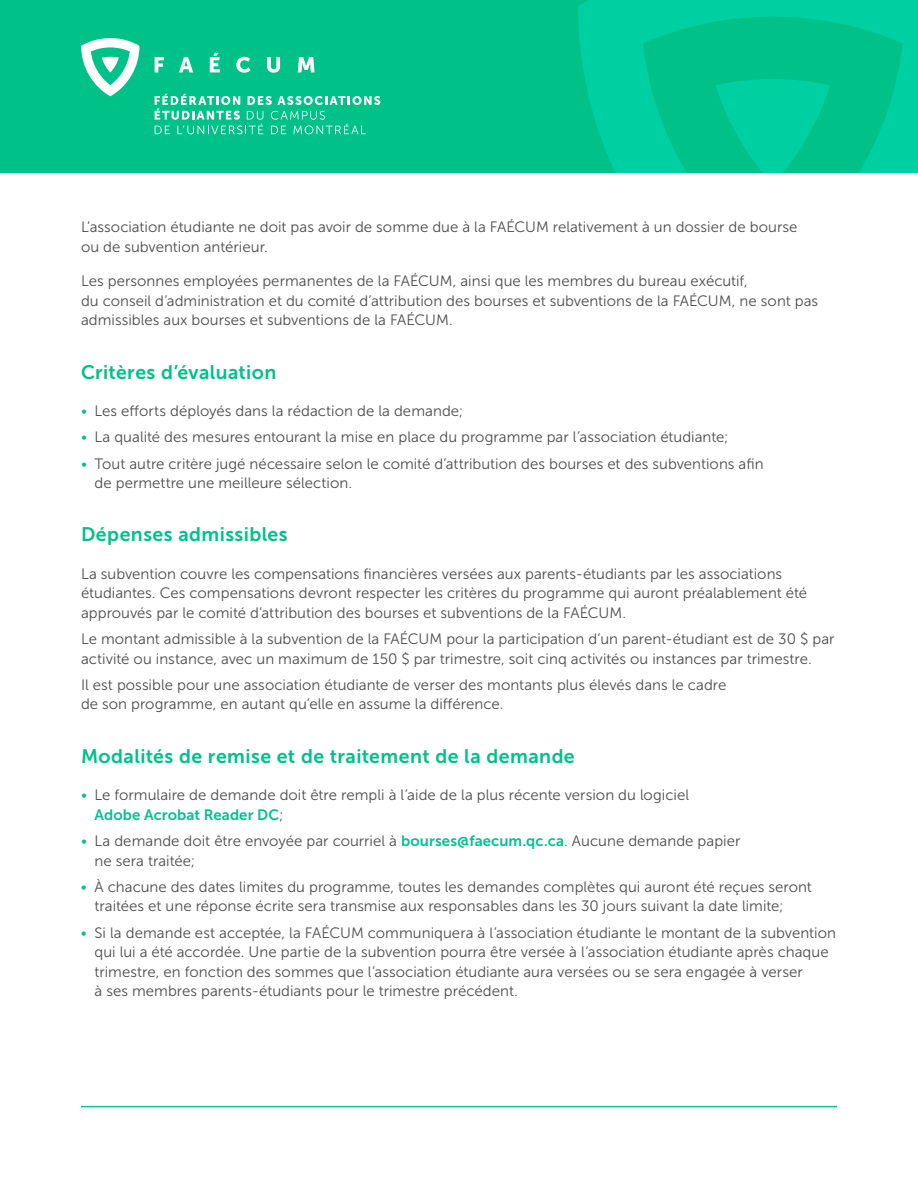
<style>
.page{position:relative;width:918px;height:1188px;background:#fff}
.page>*{position:absolute;margin:0;border:0;box-sizing:border-box;transform-origin:0 0}
.t1{font:19.5px "Museo Sans 700";letter-spacing:.02em;color:#00c08b}
.t2{font:15px/19.5px "Museo Sans 300";letter-spacing:.005em;color:#4d4d4f}
.t3{font:15px "Museo Sans 700";letter-spacing:.005em;color:#00c292}
.s1{color:#00c292}
.s2{font-family:"Museo Sans 300";color:#4d4d4f}
.s3{font-family:"Museo Sans 700";color:#00c292}
</style>
<div class="page">
<hr style="left:81px;top:1106px;width:756px;height:1px;background:#00c69b">
<div style="left:0;top:0;width:918px;height:172px;background:#00c289"></div>
<svg style="left:578px;top:0;width:340px;height:172px"></svg>
<svg style="left:716px;top:79px;width:114px;height:93px"></svg>
<svg style="left:155px;top:94px;width:225px;height:40px"></svg>
<svg style="left:155px;top:57px;width:9px;height:15px"></svg>
<svg style="left:179px;top:57px;width:14px;height:15px"></svg>
<svg style="left:210px;top:53px;width:10px;height:19px"></svg>
<svg style="left:236px;top:57px;width:15px;height:16px"></svg>
<svg style="left:267px;top:57px;width:13px;height:16px"></svg>
<svg style="left:298px;top:57px;width:17px;height:15px"></svg>
<svg style="left:81px;top:38px;width:58px;height:58px"></svg>
<p class="t2" style="left:81px;top:217px;width:718px">L’association étudiante ne doit pas avoir de somme due à la FAÉCUM relativement à un dossier de bourse ou de subvention antérieur.</p>
<p class="t2" style="left:81px;top:271px;width:739px">Les personnes employées permanentes de la FAÉCUM, ainsi que les membres du bureau exécutif,<br>du conseil d’administration et du comité d’attribution des bourses et subventions de la FAÉCUM, ne sont pas admissibles aux bourses et subventions de la FAÉCUM.</p>
<h1 class="t1" style="left:81px;top:361px;width:197px">Critères d’évaluation</h1>
<p class="t2" style="left:81px;top:401px;width:384px"><span class="s1">•</span> Les efforts déployés dans la rédaction de la demande;</p>
<p class="t2" style="left:81px;top:428px;width:649px"><span class="s1">•</span> La qualité des mesures entourant la mise en place du programme par l’association étudiante;</p>
<p class="t2" style="left:94px;top:454px;width:671px;text-indent:-14px"><span class="s1">•</span> Tout autre critère jugé nécessaire selon le comité d’attribution des bourses et des subventions afin de permettre une meilleure sélection.</p>
<h1 class="t1" style="left:81px;top:524px;width:208px">Dépenses admissibles</h1>
<p class="t2" style="left:81px;top:564px;width:728px">La subvention couvre les compensations financières versées aux parents-étudiants par les associations étudiantes. Ces compensations devront respecter les critères du programme qui auront préalablement été approuvés par le comité d’attribution des bourses et subventions de la FAÉCUM.</p>
<p class="t2" style="left:81px;top:629px;width:755px">Le montant admissible à la subvention de la FAÉCUM pour la participation d’un parent-étudiant est de 30 $ par activité ou instance, avec un maximum de 150 $ par trimestre, soit cinq activités ou instances par trimestre.</p>
<p class="t2" style="left:81px;top:675px;width:647px">Il est possible pour une association étudiante de verser des montants plus élevés dans le cadre de son programme, en autant qu’elle en assume la différence.</p>
<h1 class="t1" style="left:81px;top:745px;width:495px">Modalités de remise et de traitement de la demande</h1>
<p class="t2" style="left:81px;top:786px;width:610px"><span class="s1">•</span> Le formulaire de demande doit être rempli à l’aide de la plus récente version du logiciel</p>
<p class="t3" style="left:94px;top:806px;width:190px">Adobe Acrobat Reader DC<span class="s2">;</span></p>
<p class="t2" style="left:94px;top:831px;width:647px;text-indent:-13px"><span class="s1">•</span> La demande doit être envoyée par courriel à <span class="s3">bourses@faecum.qc.ca</span>. Aucune demande papier ne sera traitée;</p>
<p class="t2" style="left:94px;top:877px;width:719px;text-indent:-14px"><span class="s1">•</span> À chacune des dates limites du programme, toutes les demandes complètes qui auront été reçues seront traitées et une réponse écrite sera transmise aux responsables dans les 30 jours suivant la date limite;</p>
<p class="t2" style="left:94px;top:923px;width:743px;text-indent:-14px"><span class="s1">•</span> Si la demande est acceptée, la FAÉCUM communiquera à l’association étudiante le montant de la subvention qui lui a été accordée. Une partie de la subvention pourra être versée à l’association étudiante après chaque trimestre, en fonction des sommes que l’association étudiante aura versées ou se sera engagée à verser<br>à ses membres parents-étudiants pour le trimestre précédent.</p>
</div>
